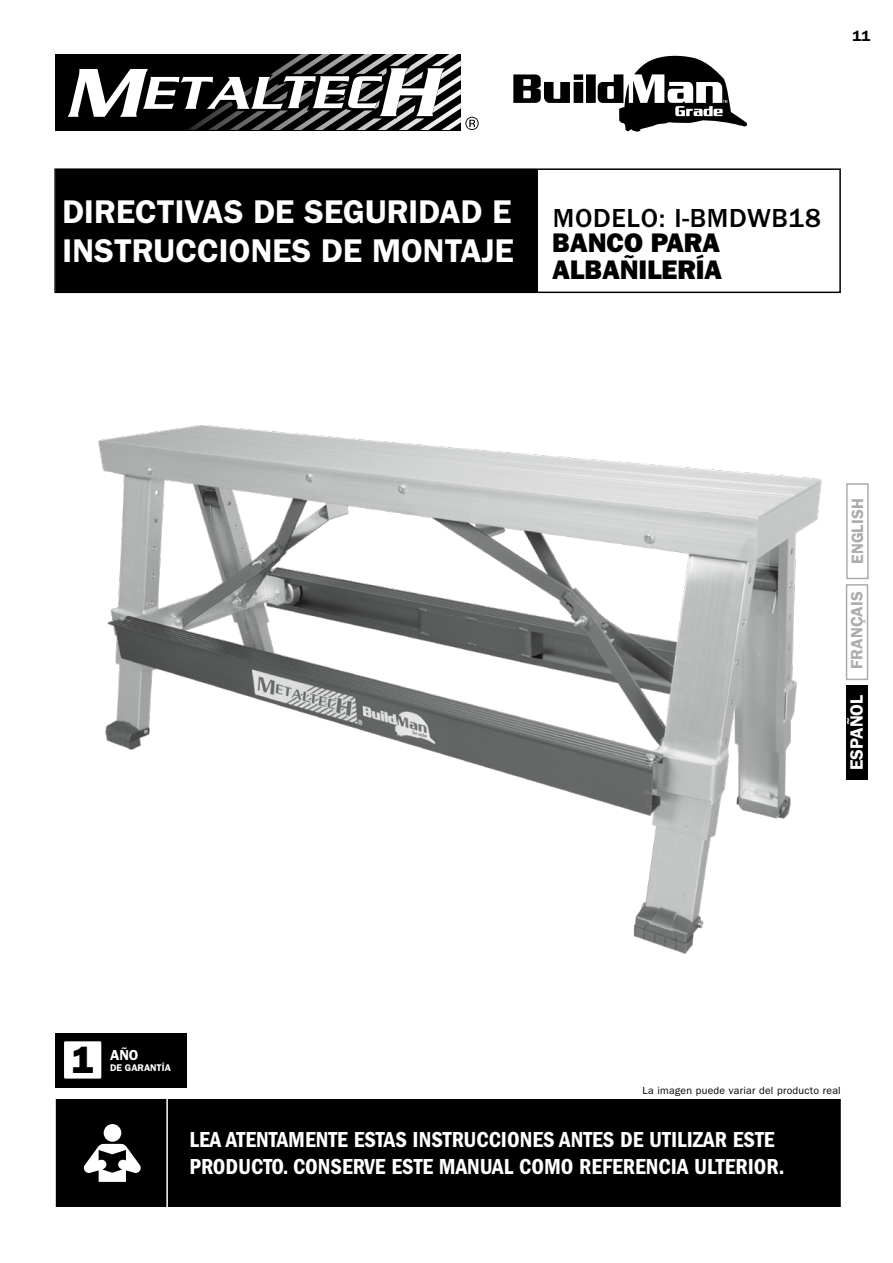
<style>
.page{position:relative;width:893px;height:1263px;background:#fff}
.page>*{position:absolute;margin:0;border:0;box-sizing:border-box;transform-origin:0 0}
.t1{font:37.8px "ITC Franklin Gothic Std Hvy";color:#000}
.t2{font:600 33px/39px "ITC Franklin Gothic Std";color:#fff}
.t3{font:27px/27px "ITC Franklin Gothic Std Hvy";letter-spacing:-.005em;color:#000}
.t4{font:22.5px/26.2px "ITC Franklin Gothic Std Dm Cd";color:#fff}
.t5{font:600 18px "ITC Franklin Gothic Std";color:#fff}
.t6{font:600 16.5px "ITC Franklin Gothic Std";color:#abacac}
.t7{font:600 15px "ITC Franklin Gothic Std";color:#000}
.t8{font:600 14.55px "ITC Franklin Gothic Std";color:#fff}
.t9{font:10.5px "ITC Franklin Gothic Std";letter-spacing:.025em;color:#000}
.t10{font:600 9.75px "ITC Franklin Gothic Std";color:#fff}
</style>
<div class="page">
<div style="left:57px;top:1100px;width:782px;height:105px;background:#000"></div>
<div style="left:56px;top:1099px;width:785px;height:108px;border:3px solid #000"></div>
<div style="left:104px;top:1124px;width:17px;height:18px;background:#fff;border-radius:50%"></div>
<svg style="left:84px;top:1144px;width:57px;height:38px"></svg>
<hr style="left:166px;top:1094px;width:2px;height:115px;background:#fff">
<div style="left:55px;top:54px;width:406px;height:76px;background:#000"></div>
<svg style="left:68px;top:54px;width:411px;height:76px"></svg>
<svg style="left:513px;top:55px;width:235px;height:76px"></svg>
<div style="left:54px;top:168px;width:787px;height:125px;border:2px solid #000"></div>
<div style="left:56px;top:169px;width:481px;height:123px;background:#000"></div>
<div style="left:55px;top:1033px;width:132px;height:54px;background:#000"></div>
<div style="left:64px;top:1041px;width:37px;height:37px;background:#fff"></div>
<div style="left:846px;top:483px;width:23px;height:96px;border:2px solid #abacac"></div>
<div style="left:846px;top:584px;width:22px;height:96px;border:2px solid #abacac"></div>
<div style="left:846px;top:685px;width:22px;height:95px;background:#000"></div>
<img style="left:98px;top:425px;width:724px;height:529px">
<p class="t7" style="left:852px;top:26px;width:19px">11</p>
<h2 class="t2" style="left:63px;top:192px;width:760px">DIRECTIVAS DE SEGURIDAD E <sub>MODELO:</sub> <sub>I-BMDWB18<br></sub>INSTRUCCIONES DE MONTAJE</h2>
<p class="t3" style="left:552px;top:230px;width:171px">BANCO PARA<br>ALBAÑILERÍA</p>
<p class="t6" style="left:848px;top:564px;width:67px;rotate:-90deg">ENGLISH</p>
<p class="t6" style="left:847px;top:669px;width:79px;rotate:-90deg">FRANÇAIS</p>
<p class="t5" style="left:846px;top:770px;width:77px;rotate:-90deg">ESPAÑOL</p>
<h1 class="t1" style="left:72px;top:1038px;width:24px">1</h1>
<p class="t8" style="left:110px;top:1046px;width:30px">AÑO</p>
<p class="t10" style="left:110px;top:1061px;width:63px">DE GARANTÍA</p>
<p class="t9" style="left:643px;top:1085px;width:200px">La imagen puede variar del producto real</p>
<p class="t4" style="left:190px;top:1127px;width:596px">LEA ATENTAMENTE ESTAS INSTRUCCIONES ANTES DE UTILIZAR ESTE<br>PRODUCTO. CONSERVE ESTE MANUAL COMO REFERENCIA ULTERIOR.</p>
</div>
